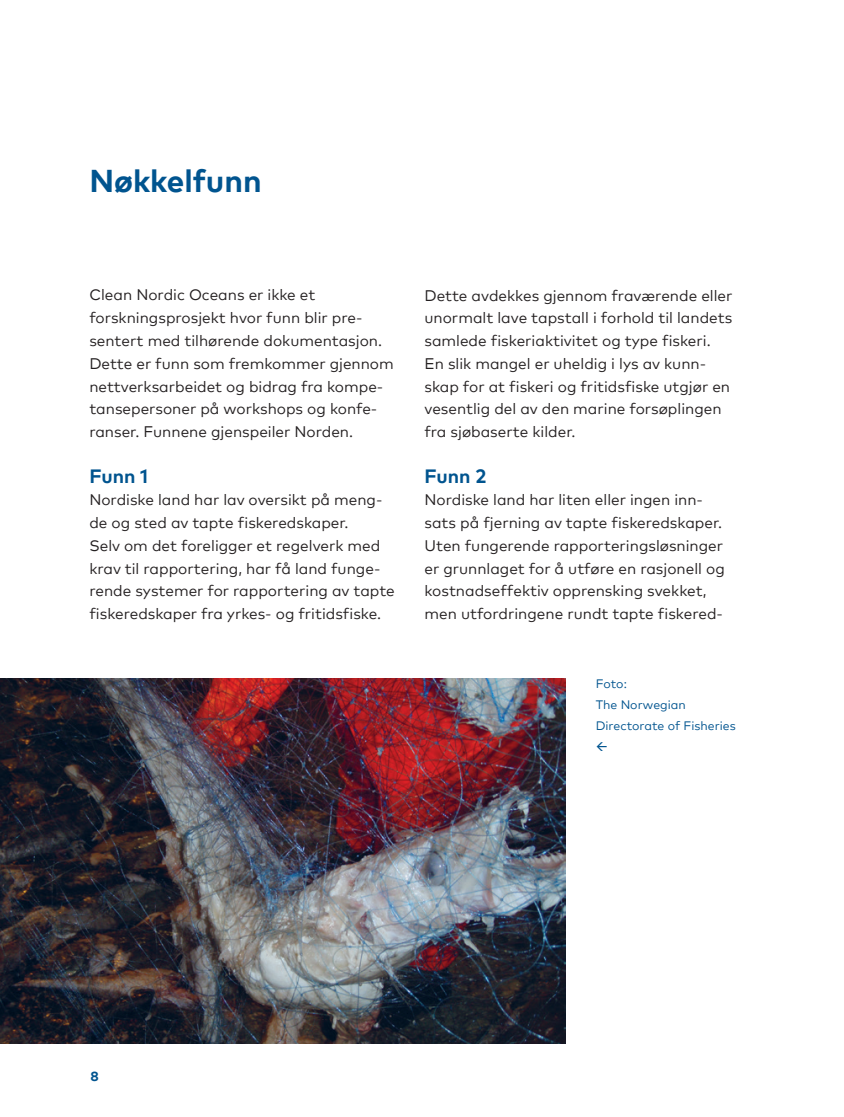
<style>
.page{position:relative;width:844px;height:1117px;background:#fff}
.page>*{position:absolute;margin:0;border:0;box-sizing:border-box;transform-origin:0 0}
.t1{font:700 31.5px "Mark Pro";color:#00548f}
.t2{font:700 19.25px "Mark Pro";color:#00548f}
.t3{font:15.4px/22.8px "Mark Pro";color:#231f20}
.t4{font:700 13.12px "Mark Pro";color:#00548f}
.t5{font:12.25px/21px "Mark Pro";color:#00548f}
</style>
<div class="page">
<img style="left:0;top:678px;width:566px;height:365px">
<h1 class="t1" style="left:89px;top:157px;width:174px">Nøkkelfunn</h1>
<p class="t3" style="left:89px;top:282px;width:306px">Clean Nordic Oceans er ikke et forskningsprosjekt hvor funn blir pre&shy;sentert med tilhørende dokumentasjon.<br>Dette er funn som fremkommer gjennom nettverksarbeidet og bidrag fra kompe&shy;tansepersoner på workshops og konfe&shy;ranser. Funnene gjenspeiler Norden.</p>
<p class="t2" style="left:89px;top:461px;width:60px">Funn 1</p>
<p class="t3" style="left:89px;top:487px;width:307px">Nordiske land har lav oversikt på meng&shy;de og sted av tapte fiskeredskaper.<br>Selv om det foreligger et regelverk med krav til rapportering, har få land funge&shy;rende systemer for rapportering av tapte fiskeredskaper fra yrkes- og fritidsfiske.</p>
<p class="t3" style="left:424px;top:282px;width:309px">Dette avdekkes gjennom fraværende eller unormalt lave tapstall i forhold til landets samlede fiskeriaktivitet og type fiskeri.<br>En slik mangel er uheldig i lys av kunn&shy;skap for at fiskeri og fritidsfiske utgjør en vesentlig del av den marine forsøplingen fra sjøbaserte kilder.</p>
<p class="t2" style="left:424px;top:461px;width:63px">Funn 2</p>
<p class="t3" style="left:424px;top:487px;width:302px">Nordiske land har liten eller ingen inn&shy;sats på fjerning av tapte fiskeredskaper.<br>Uten fungerende rapporteringsløsninger er grunnlaget for å utføre en rasjonell og kostnadseffektiv opprensking svekket, men utfordringene rundt tapte fiskered-</p>
<p class="t5" style="left:595px;top:672px;width:141px">Foto:<br>The Norwegian<br>Directorate of Fisheries</p>
<p class="t4" style="left:90px;top:1066px;width:10px">8</p>
</div>
